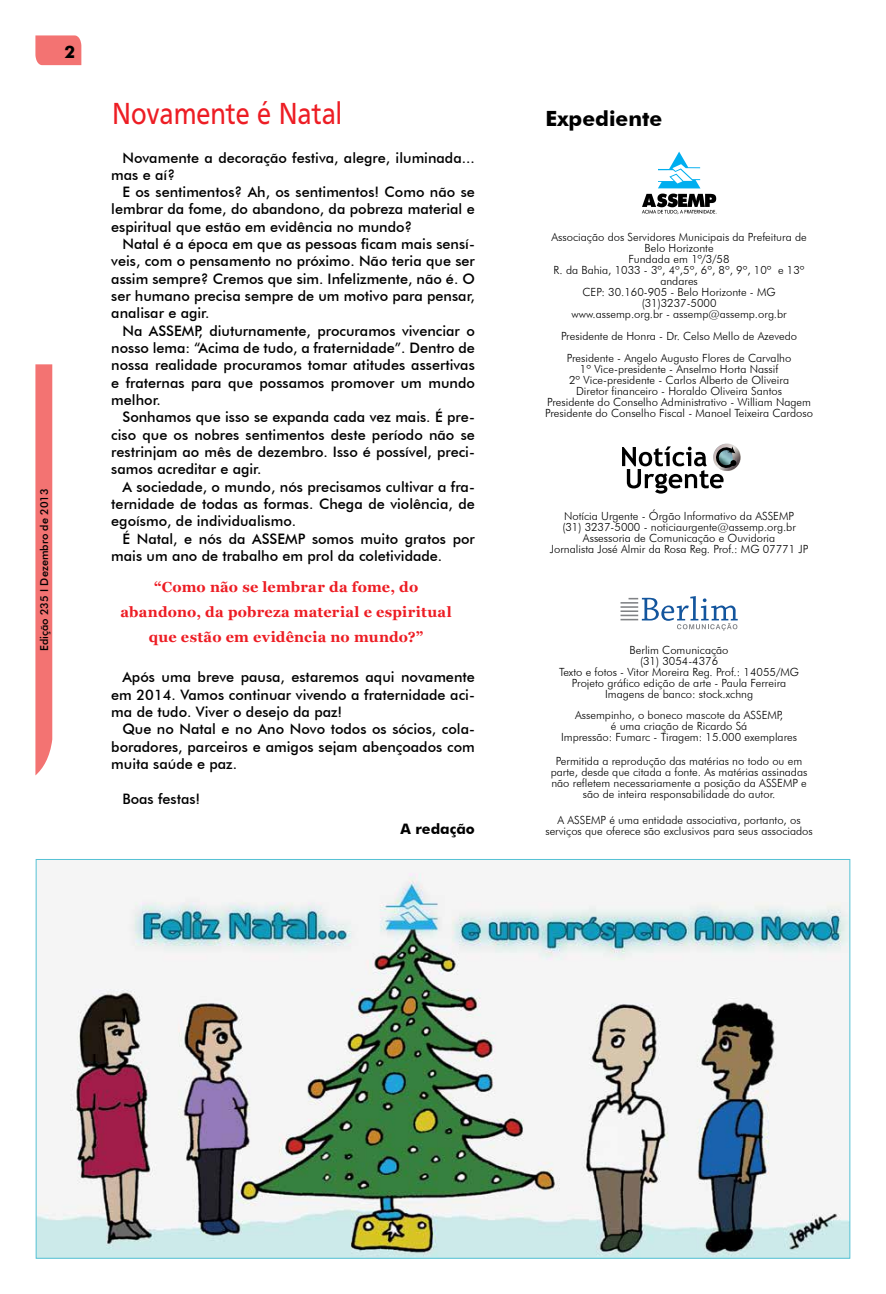
<style>
.page{position:relative;width:886px;height:1294px;background:#fff}
.page>*{position:absolute;margin:0;border:0;box-sizing:border-box;transform-origin:0 0}
.t1{font:31.62px "Frutiger Cnd";color:#ed1d24}
.t2{font:700 21px "Futura BT";color:#000}
.t3{font:700 17.25px "Futura BT";color:#000}
.t4{font:700 14.5px/24.9px "Georgia";letter-spacing:.015em;color:#ed1d24;text-align:center}
.t5{font:500 14.38px/17.4px "Futura BT";color:#000;text-align:justify}
.t6{font:700 14.38px "Futura BT";color:#000}
.t7{font:300 11.25px/11px "Futura BT";color:#000;text-align:center}
.t8{font:500 11px "Futura BT";color:#000}
</style>
<div class="page">
<img style="left:38px;top:872px;width:810px;height:384px">
<img style="left:737px;top:448px;width:4px;height:19px">
<svg style="left:622px;top:444px;width:115px;height:49px"></svg>
<svg style="left:642px;top:152px;width:74px;height:62px"></svg>
<svg style="left:620px;top:596px;width:118px;height:34px"></svg>
<svg style="left:35px;top:35px;width:46px;height:30px"></svg>
<svg style="left:35px;top:364px;width:17px;height:411px;background:#f37a79"></svg>
<h3 class="t3" style="left:64px;top:42px;width:12px">2</h3>
<p class="t8" style="left:37px;top:651px;width:164px;rotate:-90deg">Edição 235 I Dezembro de 2013</p>
<h1 class="t1" style="left:112px;top:95px;width:231px">Novamente é Natal</h1>
<p class="t5" style="left:111px;top:149px;width:365px;text-indent:11px">Novamente a decoração festiva, alegre, iluminada... mas e aí?</p>
<p class="t5" style="left:111px;top:183px;width:365px;text-indent:11px">E os sentimentos? Ah, os sentimentos! Como não se lembrar da fome, do abandono, da pobreza material e espiritual que estão em evidência no mundo?</p>
<p class="t5" style="left:111px;top:235px;width:365px;text-indent:11px">Natal é a época em que as pessoas ficam mais sensí&shy;veis, com o pensamento no próximo. Não teria que ser assim sempre? Cremos que sim. Infelizmente, não é. O ser humano precisa sempre de um motivo para pensar, analisar e agir.</p>
<p class="t5" style="left:111px;top:322px;width:365px;text-indent:11px">Na ASSEMP, diuturnamente, procuramos vivenciar o nosso lema: “Acima de tudo, a fraternidade”. Dentro de nossa realidade procuramos tomar atitudes assertivas e fraternas para que possamos promover um mundo melhor.</p>
<p class="t5" style="left:111px;top:408px;width:365px;text-indent:11px">Sonhamos que isso se expanda cada vez mais. É pre&shy;ciso que os nobres sentimentos deste período não se restrinjam ao mês de dezembro. Isso é possível, preci&shy;samos acreditar e agir.</p>
<p class="t5" style="left:111px;top:477px;width:365px;text-indent:11px">A sociedade, o mundo, nós precisamos cultivar a fra&shy;ternidade de todas as formas. Chega de violência, de egoísmo, de individualismo.</p>
<p class="t5" style="left:111px;top:529px;width:365px;text-indent:11px">É Natal, e nós da ASSEMP somos muito gratos por mais um ano de trabalho em prol da coletividade.</p>
<p class="t4" style="left:120px;top:575px;width:333px">“Como não se lembrar da fome, do abandono, da pobreza material e espiritual que estão em evidência no mundo?”</p>
<p class="t5" style="left:111px;top:668px;width:365px;text-indent:11px">Após uma breve pausa, estaremos aqui novamente em 2014. Vamos continuar vivendo a fraternidade aci&shy;ma de tudo. Viver o desejo da paz!</p>
<p class="t5" style="left:111px;top:720px;width:365px;text-indent:11px">Que no Natal e no Ano Novo todos os sócios, cola&shy;boradores, parceiros e amigos sejam abençoados com muita saúde e paz.</p>
<p class="t5" style="left:122px;top:789px;width:79px">Boas festas!</p>
<p class="t6" style="left:400px;top:820px;width:76px">A redação</p>
<h2 class="t2" style="left:545px;top:106px;width:118px">Expediente</h2>
<p class="t7" style="left:551px;top:231px;width:257px">Associação dos Servidores Municipais da Prefeitura de<br>Belo Horizonte<br>Fundada em 1º/3/58<br>R. da Bahia, 1033 - 3º, 4º,5º, 6º, 8º, 9º, 10º e 13º andares<br>CEP: 30.160-905 - Belo Horizonte - MG (31)3237-5000<br>www.assemp.org.br - assemp@assemp.org.br</p>
<p class="t7" style="left:561px;top:325px;width:238px;line-height:22px">Presidente de Honra - Dr. Celso Mello de Azevedo<br>Presidente - Angelo Augusto Flores de Carvalho</p>
<p class="t7" style="left:545px;top:363px;width:269px">1º Vice-presidente - Anselmo Horta Nassif<br>2º Vice-presidente - Carlos Alberto de Oliveira<br>Diretor financeiro - Horaldo Oliveira Santos<br>Presidente do Conselho Administrativo - William Nagem Presidente do Conselho Fiscal - Manoel Teixeira Cardoso</p>
<p class="t7" style="left:550px;top:510px;width:260px">Notícia Urgente - Órgão Informativo da ASSEMP<br>(31) 3237-5000 - noticiaurgente@assemp.org.br Assessoria de Comunicação e Ouvidoria<br>Jornalista José Almir da Rosa Reg. Prof.: MG 07771 JP</p>
<p class="t7" style="left:559px;top:644px;width:242px">Berlim Comunicação<br>(31) 3054-4376<br>Texto e fotos - Vitor Moreira Reg. Prof.: 14055/MG<br>Projeto gráfico edição de arte - Paula Ferreira<br>Imagens de banco: stock.xchng</p>
<p class="t7" style="left:561px;top:709px;width:238px">Assempinho, o boneco mascote da ASSEMP,<br>é uma criação de Ricardo Sá<br>Impressão: Fumarc - Tiragem: 15.000 exemplares</p>
<p class="t7" style="left:551px;top:755px;width:258px">Permitida a reprodução das matérias no todo ou em parte, desde que citada a fonte. As matérias assinadas não refletem necessariamente a posição da ASSEMP e são de inteira responsabilidade do autor.</p>
<p class="t7" style="left:545px;top:814px;width:269px">A ASSEMP é uma entidade associativa, portanto, os serviços que oferece são exclusivos para seus associados</p>
</div>
